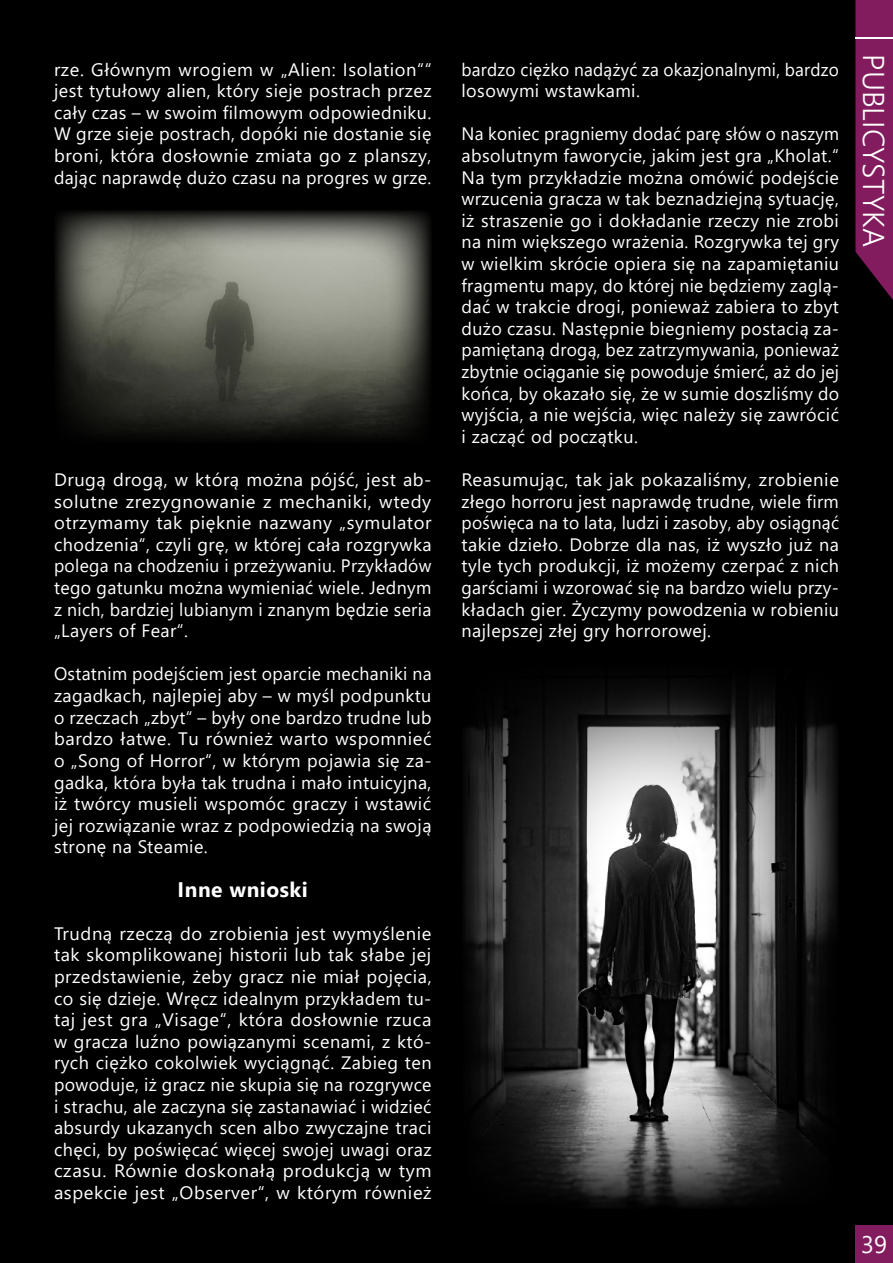
<style>
.page{position:relative;width:893px;height:1263px;background:#000}
.page>*{position:absolute;margin:0;border:0;box-sizing:border-box;transform-origin:0 0}
.t1{font:300 30px "Segoe UI";color:#fff}
.t2{font:24px "Segoe UI";color:#fff}
.t3{font:700 21px "Segoe UI";letter-spacing:.025em;color:#fff}
.t4{font:18px/21.6px "Segoe UI";letter-spacing:.025em;color:#fff;text-align:justify}
.t5{font:18px/21.6px "Segoe UI";letter-spacing:.025em;color:#fff;scale:.96 1}
</style>
<div class="page">
<img style="left:464px;top:684px;width:373px;height:523px">
<img style="left:55px;top:211px;width:376px;height:227px">
<svg style="left:855px;top:0;width:38px;height:300px"></svg>
<div style="left:855px;top:1225px;width:38px;height:38px;background:#831c5f"></div>
<hr style="left:855px;top:37px;width:38px;height:1px;background:#fff">
<p class="t4" style="left:54px;top:57px;width:379px">rze. Głównym wrogiem w „Alien: Isolation““ jest tytułowy alien, który sieje postrach przez cały czas – w swoim filmowym odpowiedniku.<br>W grze sieje postrach, dopóki nie dostanie się broni, która dosłownie zmiata go z planszy, dając naprawdę dużo czasu na progres w grze.</p>
<p class="t4" style="left:54px;top:467px;width:379px">Drugą drogą, w którą można pójść, jest ab&shy;solutne zrezygnowanie z mechaniki, wtedy otrzymamy tak pięknie nazwany „symulator chodzenia“, czyli grę, w której cała rozgrywka polega na chodzeniu i przeżywaniu. Przykładów tego gatunku można wymieniać wiele. Jednym z nich, bardziej lubianym i znanym będzie seria „Layers of Fear“.</p>
<p class="t4" style="left:54px;top:662px;width:379px">Ostatnim podejściem jest oparcie mechaniki na zagadkach, najlepiej aby – w myśl podpunktu o rzeczach „zbyt“ – były one bardzo trudne lub bardzo łatwe. Tu również warto wspomnieć o „Song of Horror“, w którym pojawia się za&shy;gadka, która była tak trudna i mało intuicyjna, iż twórcy musieli wspomóc graczy i wstawić jej rozwiązanie wraz z podpowiedzią na swoją stronę na Steamie.</p>
<p class="t3" style="left:178px;top:869px;width:132px">Inne wnioski</p>
<p class="t4" style="left:54px;top:921px;width:379px">Trudną rzeczą do zrobienia jest wymyślenie tak skomplikowanej historii lub tak słabe jej przedstawienie, żeby gracz nie miał pojęcia, co się dzieje. Wręcz idealnym przykładem tu&shy;taj jest gra „Visage“, która dosłownie rzuca w gracza luźno powiązanymi scenami, z któ&shy;rych ciężko cokolwiek wyciągnąć. Zabieg ten powoduje, iż gracz nie skupia się na rozgrywce i strachu, ale zaczyna się zastanawiać i widzieć absurdy ukazanych scen albo zwyczajne traci chęci, by poświęcać więcej swojej uwagi oraz czasu. Równie doskonałą produkcją w tym aspekcie jest „Observer“, w którym również</p>
<p class="t5" style="left:461px;top:57px;width:395px">bardzo ciężko nadążyć za okazjonalnymi, bardzo losowymi wstawkami.</p>
<p class="t5" style="left:461px;top:122px;width:395px;text-align:justify">Na koniec pragniemy dodać parę słów o naszym absolutnym faworycie, jakim jest gra „Kholat.“ Na tym przykładzie można omówić podejście wrzucenia gracza w tak beznadziejną sytuację, iż straszenie go i dokładanie rzeczy nie zrobi na nim większego wrażenia. Rozgrywka tej gry w wielkim skrócie opiera się na zapamiętaniu fragmentu mapy, do której nie będziemy zaglą&shy;dać w trakcie drogi, ponieważ zabiera to zbyt dużo czasu. Następnie biegniemy postacią za&shy;pamiętaną drogą, bez zatrzymywania, ponieważ zbytnie ociąganie się powoduje śmierć, aż do jej końca, by okazało się, że w sumie doszliśmy do wyjścia, a nie wejścia, więc należy się zawrócić i zacząć od początku.</p>
<p class="t4" style="left:461px;top:467px;width:379px">Reasumując, tak jak pokazaliśmy, zrobienie złego horroru jest naprawdę trudne, wiele firm poświęca na to lata, ludzi i zasoby, aby osiągnąć takie dzieło. Dobrze dla nas, iż wyszło już na tyle tych produkcji, iż możemy czerpać z nich garściami i wzorować się na bardzo wielu przy&shy;kładach gier. Życzymy powodzenia w robieniu najlepszej złej gry horrorowej.</p>
<h1 class="t1" style="left:902px;top:54px;width:194px;rotate:90deg">PUBLICYSTYKA</h1>
<h2 class="t2" style="left:861px;top:1222px;width:27px">39</h2>
</div>
